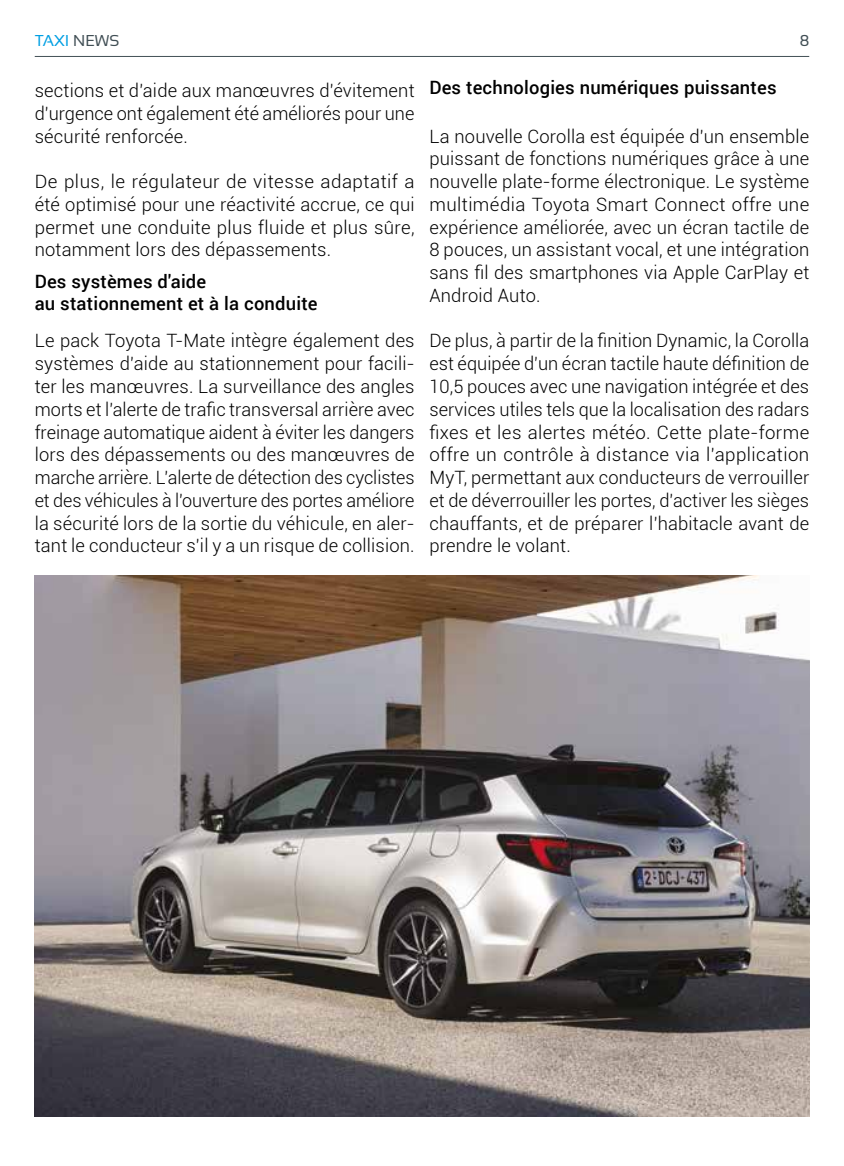
<style>
.page{position:relative;width:844px;height:1166px;background:#fff}
.page>*{position:absolute;margin:0;border:0;box-sizing:border-box;transform-origin:0 0}
.t1{font:300 18.38px/22.8px "Roboto";letter-spacing:.01em;color:#000;text-align:justify}
.t2{font:500 18.38px/22.1px "Roboto";letter-spacing:.01em;color:#000}
.t3{font:15.75px "Sansation";color:#009fe3}
.t4{font:15.75px "Sansation";color:#414f55}
.s1{color:#414f55}
</style>
<div class="page">
<img style="left:35px;top:575px;width:774px;height:541px">
<hr style="left:35px;top:56px;width:774px;height:1px;background:#414f55">
<hr style="left:843px;top:0;width:1px;height:781px;background:#878787">
<p class="t3" style="left:35px;top:32px;width:86px">TAXI <span class="s1">NEWS</span></p>
<p class="t4" style="left:799px;top:32px;width:11px">8</p>
<p class="t1" style="left:35px;top:79px;width:381px">sections et d'aide aux manœuvres d'évitement d'urgence ont également été améliorés pour une sécurité renforcée.</p>
<p class="t1" style="left:35px;top:170px;width:381px">De plus, le régulateur de vitesse adaptatif a été optimisé pour une réactivité accrue, ce qui permet une conduite plus fluide et plus sûre, notamment lors des dépassements.</p>
<p class="t2" style="left:35px;top:270px;width:284px">Des systèmes d'aide<br>au stationnement et à la conduite</p>
<p class="t1" style="left:35px;top:329px;width:381px">Le pack Toyota T-Mate intègre également des systèmes d'aide au stationnement pour facili&shy;ter les manœuvres. La surveillance des angles morts et l'alerte de trafic transversal arrière avec freinage automatique aident à éviter les dangers lors des dépassements ou des manœuvres de marche arrière. L'alerte de détection des cyclistes et des véhicules à l'ouverture des portes améliore la sécurité lors de la sortie du véhicule, en aler&shy;tant le conducteur s'il y a un risque de collision.</p>
<p class="t2" style="left:429px;top:75px;width:348px">Des technologies numériques puissantes</p>
<p class="t1" style="left:429px;top:124px;width:381px">La nouvelle Corolla est équipée d'un ensemble puissant de fonctions numériques grâce à une nouvelle plate-forme électronique. Le système multimédia Toyota Smart Connect offre une expérience améliorée, avec un écran tactile de 8 pouces, un assistant vocal, et une intégration sans fil des smartphones via Apple CarPlay et Android Auto.</p>
<p class="t1" style="left:429px;top:329px;width:381px">De plus, à partir de la finition Dynamic, la Corolla est équipée d'un écran tactile haute définition de 10,5 pouces avec une navigation intégrée et des services utiles tels que la localisation des radars fixes et les alertes météo. Cette plate-forme offre un contrôle à distance via l'application MyT, permettant aux conducteurs de verrouiller et de déverrouiller les portes, d'activer les sièges chauffants, et de préparer l'habitacle avant de prendre le volant.</p>
</div>
